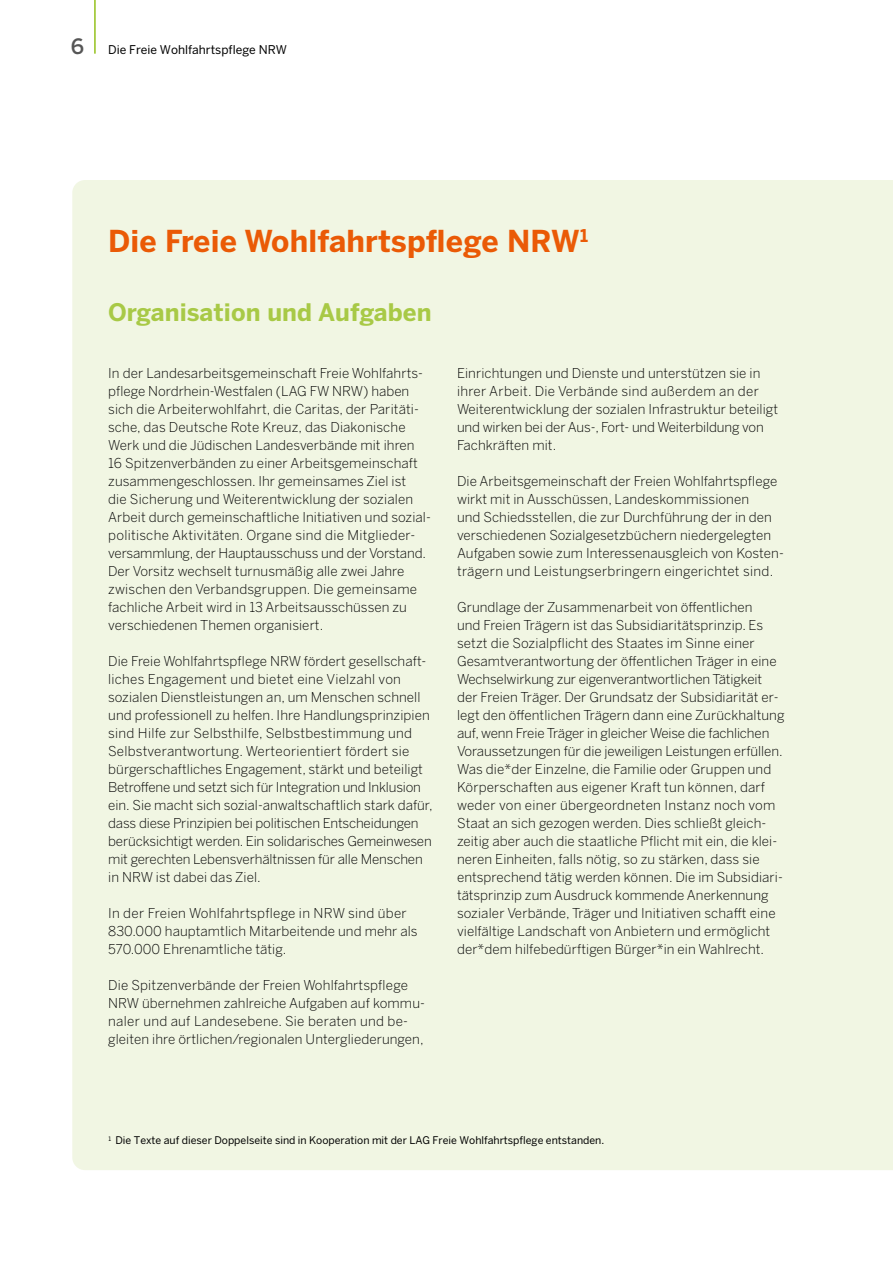
<style>
.page{position:relative;width:893px;height:1263px;background:#fff}
.page>*{position:absolute;margin:0;border:0;box-sizing:border-box;transform-origin:0 0}
.t1{font:700 30px "Benton Sans";letter-spacing:.005em;color:#ea5a06}
.t2{font:700 24px "Benton Sans";letter-spacing:.005em;color:#a8c946}
.t3{font:300 13.5px/18px "Benton Sans";letter-spacing:.005em;color:#000}
.t4{font:12px "Benton Sans";color:#000}
.t5{font:10.5px "Benton Sans";color:#000}
.s1{font-weight:500;font-size:21px;color:#565656}
</style>
<div class="page">
<div style="left:72px;top:180px;width:821px;height:990px;background:#f1f6e3"></div>
<hr style="left:94px;top:0;width:2px;height:54px;background:#94c11c">
<p class="t4" style="left:71px;top:42px;width:218px"><span class="s1">6</span> Die Freie Wohlfahrtspflege NRW</p>
<h1 class="t1" style="left:108px;top:222px;width:481px">Die Freie Wohlfahrtspflege NRW<sup>1</sup></h1>
<h2 class="t2" style="left:108px;top:297px;width:325px">Organisation und Aufgaben</h2>
<p class="t3" style="left:108px;top:364px;width:324px">In der Landesarbeitsgemeinschaft Freie Wohlfahrts&shy;pflege Nordrhein-Westfalen (LAG FW NRW) haben sich die Arbeiterwohlfahrt, die Caritas, der Paritäti&shy;sche, das Deutsche Rote Kreuz, das Diakonische Werk und die Jüdischen Landesverbände mit ihren 16 Spitzenverbänden zu einer Arbeitsgemeinschaft zusammengeschlossen. Ihr gemeinsames Ziel ist<br>die Sicherung und Weiterentwicklung der sozialen Arbeit durch gemeinschaftliche Initiativen und sozial&shy;politische Aktivitäten. Organe sind die Mitglieder&shy;versammlung, der Hauptausschuss und der Vorstand.<br>Der Vorsitz wechselt turnusmäßig alle zwei Jahre zwischen den Verbandsgruppen. Die gemeinsame fachliche Arbeit wird in 13 Arbeitsausschüssen zu verschiedenen Themen organisiert.</p>
<p class="t3" style="left:108px;top:652px;width:326px">Die Freie Wohlfahrtspflege NRW fördert gesellschaft&shy;liches Engagement und bietet eine Vielzahl von sozialen Dienstleistungen an, um Menschen schnell und professionell zu helfen. Ihre Handlungsprinzipien sind Hilfe zur Selbsthilfe, Selbstbestimmung und Selbstverantwortung. Werteorientiert fördert sie bürgerschaftliches Engagement, stärkt und beteiligt Betroffene und setzt sich für Integration und Inklusion ein. Sie macht sich sozial-anwaltschaftlich stark dafür, dass diese Prinzipien bei politischen Entscheidungen berücksichtigt werden. Ein solidarisches Gemeinwesen mit gerechten Lebensverhältnissen für alle Menschen in NRW ist dabei das Ziel.</p>
<p class="t3" style="left:108px;top:904px;width:311px">In der Freien Wohlfahrtspflege in NRW sind über<br>830.000 hauptamtlich Mitarbeitende und mehr als<br>570.000 Ehrenamtliche tätig.</p>
<p class="t3" style="left:108px;top:976px;width:318px">Die Spitzenverbände der Freien Wohlfahrtspflege NRW übernehmen zahlreiche Aufgaben auf kommu&shy;naler und auf Landesebene. Sie beraten und be&shy;gleiten ihre örtlichen/regionalen Untergliederungen,</p>
<p class="t3" style="left:457px;top:364px;width:323px">Einrichtungen und Dienste und unterstützen sie in ihrer Arbeit. Die Verbände sind außerdem an der Weiterentwicklung der sozialen Infrastruktur beteiligt und wirken bei der Aus-, Fort- und Weiterbildung von Fachkräften mit.</p>
<p class="t3" style="left:457px;top:472px;width:328px">Die Arbeitsgemeinschaft der Freien Wohlfahrtspflege wirkt mit in Ausschüssen, Landeskommissionen<br>und Schiedsstellen, die zur Durchführung der in den verschiedenen Sozialgesetzbüchern niedergelegten Aufgaben sowie zum Interessenausgleich von Kosten&shy;trägern und Leistungserbringern eingerichtet sind.</p>
<p class="t3" style="left:457px;top:598px;width:329px">Grundlage der Zusammenarbeit von öffentlichen<br>und Freien Trägern ist das Subsidiaritätsprinzip. Es setzt die Sozialpflicht des Staates im Sinne einer Gesamtverantwortung der öffentlichen Träger in eine Wechselwirkung zur eigenverantwortlichen Tätigkeit der Freien Träger. Der Grundsatz der Subsidiarität er&shy;legt den öffentlichen Trägern dann eine Zurückhaltung auf, wenn Freie Träger in gleicher Weise die fachlichen Voraussetzungen für die jeweiligen Leistungen erfüllen.<br>Was die*der Einzelne, die Familie oder Gruppen und Körperschaften aus eigener Kraft tun können, darf weder von einer übergeordneten Instanz noch vom Staat an sich gezogen werden. Dies schließt gleich&shy;zeitig aber auch die staatliche Pflicht mit ein, die klei&shy;neren Einheiten, falls nötig, so zu stärken, dass sie entsprechend tätig werden können. Die im Subsidiari&shy;tätsprinzip zum Ausdruck kommende Anerkennung sozialer Verbände, Träger und Initiativen schafft eine vielfältige Landschaft von Anbietern und ermöglicht der*dem hilfebedürftigen Bürger*in ein Wahlrecht.</p>
<p class="t5" style="left:108px;top:1134px;width:497px"><sup>1</sup> Die Texte auf dieser Doppelseite sind in Kooperation mit der LAG Freie Wohlfahrtspflege entstanden.</p>
</div>
